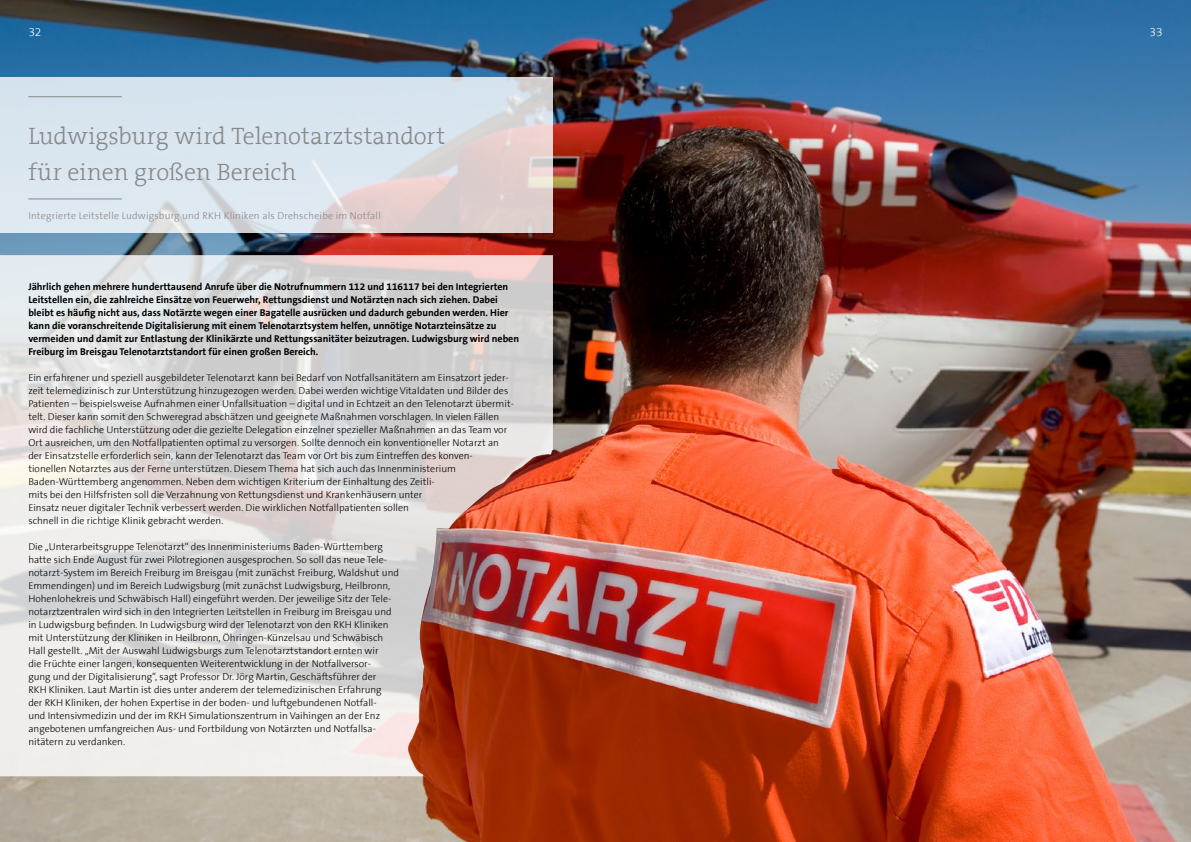
<style>
.page{position:relative;width:1191px;height:842px;background:#fff}
.page>*{position:absolute;margin:0;border:0;box-sizing:border-box;transform-origin:0 0}
.t1{font:300 24px/36px "The Serif B3";color:#87888a}
.t2{font:300 12px "The Sans B3";color:#fff}
.t3{font:300 10px/13px "The Sans B3";color:#000}
.t4{font:700 10px/13px "The Sans B7";color:#000}
.t5{font:300 10px "The Sans B3";letter-spacing:.02em;color:#87888a}
</style>
<div class="page">
<img style="left:0;top:0;width:1191px;height:842px">
<svg style="left:0;top:77px;width:553px;height:156px;background:#dae0e7"></svg>
<svg style="left:0;top:255px;width:553px;height:521px;background:#d7c9c6"></svg>
<hr style="left:28px;top:96px;width:94px;height:1px;background:#87888a">
<hr style="left:28px;top:198px;width:94px;height:1px;background:#87888a">
<p class="t2" style="left:28px;top:26px;width:15px">32</p>
<p class="t2" style="left:1149px;top:26px;width:15px">33</p>
<h1 class="t1" style="left:28px;top:119px;width:418px">Ludwigsburg wird Telenotarztstandort für einen großen Bereich</h1>
<p class="t5" style="left:28px;top:211px;width:354px">Integrierte Leitstelle Ludwigsburg und RKH Kliniken als Drehscheibe im Notfall</p>
<p class="t4" style="left:28px;top:281px;width:492px">Jährlich gehen mehrere hunderttausend Anrufe über die Notrufnummern 112 und 116117 bei den Integrierten Leitstellen ein, die zahlreiche Einsätze von Feuerwehr, Rettungsdienst und Notärzten nach sich ziehen. Dabei bleibt es häufig nicht aus, dass Notärzte wegen einer Bagatelle ausrücken und dadurch gebunden werden. Hier kann die voranschreitende Digitalisierung mit einem Telenotarztsystem helfen, unnötige Notarzteinsätze zu vermeiden und damit zur Entlastung der Klinikärzte und Rettungssanitäter beizutragen. Ludwigsburg wird neben Freiburg im Breisgau Telenotarztstandort für einen großen Bereich.</p>
<p class="t3" style="left:28px;top:372px;width:487px">Ein erfahrener und speziell ausgebildeter Telenotarzt kann bei Bedarf von Notfallsanitätern am Einsatzort jeder&shy;zeit telemedizinisch zur Unterstützung hinzugezogen werden. Dabei werden wichtige Vitaldaten und Bilder des Patienten – beispielsweise Aufnahmen einer Unfallsituation – digital und in Echtzeit an den Telenotarzt übermit&shy;telt. Dieser kann somit den Schweregrad abschätzen und geeignete Maßnahmen vorschlagen. In vielen Fällen wird die fachliche Unterstützung oder die gezielte Delegation einzelner spezieller Maßnahmen an das Team vor Ort ausreichen, um den Notfallpatienten optimal zu versorgen. Sollte dennoch ein konventioneller Notarzt an der Einsatzstelle erforderlich sein, kann der Telenotarzt das Team vor Ort bis zum Eintreffen des konven-<br>tionellen Notarztes aus der Ferne unterstützen. Diesem Thema hat sich auch das Innenministerium Baden-Württemberg angenommen. Neben dem wichtigen Kriterium der Einhaltung des Zeitli-<br>mits bei den Hilfsfristen soll die Verzahnung von Rettungsdienst und Krankenhäusern unter<br>Einsatz neuer digitaler Technik verbessert werden. Die wirklichen Notfallpatienten sollen<br>schnell in die richtige Klinik gebracht werden.</p>
<p class="t3" style="left:28px;top:541px;width:372px">Die „Unterarbeitsgruppe Telenotarzt“ des Innenministeriums Baden-Württemberg hatte sich Ende August für zwei Pilotregionen ausgesprochen. So soll das neue Tele&shy;notarzt-System im Bereich Freiburg im Breisgau (mit zunächst Freiburg, Waldshut und Emmendingen) und im Bereich Ludwigsburg (mit zunächst Ludwigsburg, Heilbronn, Hohenlohekreis und Schwäbisch Hall) eingeführt werden. Der jeweilige Sitz der Tele&shy;notarztzentralen wird sich in den Integrierten Leitstellen in Freiburg im Breisgau und in Ludwigsburg befinden. In Ludwigsburg wird der Telenotarzt von den RKH Kliniken mit Unterstützung der Kliniken in Heilbronn, Öhringen-Künzelsau und Schwäbisch Hall gestellt. „Mit der Auswahl Ludwigsburgs zum Telenotarztstandort ernten wir<br>die Früchte einer langen, konsequenten Weiterentwicklung in der Notfallversor-<br>gung und der Digitalisierung“, sagt Professor Dr. Jörg Martin, Geschäftsführer der<br>RKH Kliniken. Laut Martin ist dies unter anderem der telemedizinischen Erfahrung<br>der RKH Kliniken, der hohen Expertise in der boden- und luftgebundenen Notfall-<br>und Intensivmedizin und der im RKH Simulationszentrum in Vaihingen an der Enz angebotenen umfangreichen Aus- und Fortbildung von Notärzten und Notfallsa&shy;nitätern zu verdanken.</p>
</div>
